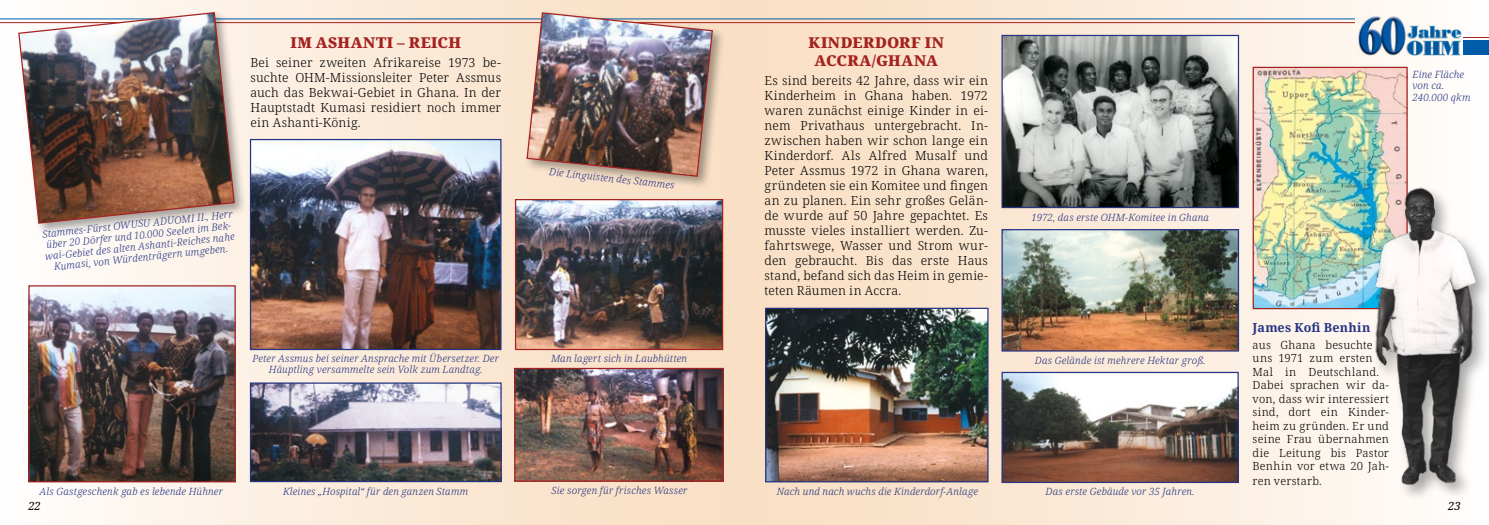
<style>
.page{position:relative;width:1489px;height:525px;background:#fff}
.page>*{position:absolute;margin:0;border:0;box-sizing:border-box;transform-origin:0 0}
.t1{font:900 15px/18px "Noto Serif";letter-spacing:.035em;color:#a42220;text-align:center}
.t2{font:300 12.5px/15px "Noto Serif";letter-spacing:.015em;color:#000;text-align:justify}
.t3{font:700 12.5px "Noto Serif";letter-spacing:.015em;color:#253483}
.t4{font:300 11.25px/13.5px "Noto Serif";letter-spacing:.02em;color:#000}
.t5{font:italic 11.25px "Noto Serif";color:#000}
.t6{font:italic 300 10px/11.2px "Noto Serif";letter-spacing:.015em;color:#253483;text-align:center}
</style>
<div class="page">
<div style="left:0;top:0;width:744px;height:524px;background:linear-gradient(to right,#fefaf8,#f8dcbf)"></div>
<div style="left:744px;top:0;width:744px;height:524px;background:linear-gradient(to right,#f8dbbf,#fdfaf8)"></div>
<img style="left:1356px;top:14px;width:106px;height:41px">
<div style="left:1462px;top:40px;width:26px;height:15px;background:#005ca9"></div>
<svg style="left:1462px;top:37px;width:26px;height:1px"></svg>
<hr style="left:0;top:18px;width:1354px;height:1px;background:#005ca9">
<hr style="left:0;top:22px;width:1354px;height:1px;background:#a42220">
<img style="left:252px;top:141px;width:247px;height:207px">
<div style="left:250px;top:139px;width:251px;height:211px;border:1px solid #253483"></div>
<div style="left:524px;top:10px;width:201px;height:179px;background:#000;opacity:.35"></div>
<img style="left:526px;top:12px;width:187px;height:165px">
<div style="left:16px;top:10px;width:231px;height:226px;background:#000;opacity:.35"></div>
<img style="left:18px;top:11px;width:217px;height:213px">
<img style="left:30px;top:287px;width:204px;height:193px">
<div style="left:28px;top:285px;width:208px;height:197px;border:1px solid #a42220"></div>
<img style="left:252px;top:384px;width:247px;height:96px">
<div style="left:250px;top:382px;width:251px;height:100px;border:1px solid #253483"></div>
<img style="left:516px;top:369px;width:205px;height:110px">
<div style="left:514px;top:367px;width:209px;height:114px;border:1px solid #a42220"></div>
<img style="left:517px;top:201px;width:204px;height:147px">
<div style="left:515px;top:199px;width:208px;height:151px;border:1px solid #a42220"></div>
<img style="left:1003px;top:37px;width:233px;height:169px">
<div style="left:1001px;top:35px;width:237px;height:173px;border:1px solid #253483"></div>
<img style="left:1003px;top:373px;width:233px;height:108px">
<div style="left:1001px;top:371px;width:237px;height:112px;border:1px solid #253483"></div>
<img style="left:767px;top:309px;width:219px;height:171px">
<div style="left:765px;top:307px;width:223px;height:175px;border:1px solid #253483"></div>
<img style="left:1003px;top:231px;width:233px;height:118px">
<div style="left:1001px;top:229px;width:237px;height:122px;border:1px solid #253483"></div>
<img style="left:1254px;top:69px;width:151px;height:238px">
<div style="left:1252px;top:67px;width:155px;height:242px;border:1px solid #a42220"></div>
<div style="left:1371px;top:185px;width:117px;height:316px;background:#000;opacity:.35"></div>
<img style="left:1370px;top:186px;width:108px;height:301px">
<p class="t1" style="left:290px;top:34px;width:172px">IM ASHANTI – REICH</p>
<p class="t2" style="left:250px;top:55px;width:252px">Bei seiner zweiten Afrikareise 1973 be&shy;suchte OHM-Missionsleiter Peter Assmus auch das Bekwai-Gebiet in Ghana. In der Hauptstadt Kumasi residiert noch immer ein Ashanti-König.</p>
<p class="t6" style="left:42px;top:228px;width:193px;rotate:-6deg">Stammes-Fürst OWUSU ADUOMI II., Herr über 20 Dörfer und 10.000 Seelen im Bek&shy;wai-Gebiet des alten Ashanti-Reiches nahe Kumasi, von Würdenträgern umgeben.</p>
<p class="t6" style="left:252px;top:353px;width:248px">Peter Assmus bei seiner Ansprache mit Übersetzer. Der<br>Häuptling versammelte sein Volk zum Landtag.</p>
<p class="t6" style="left:40px;top:485px;width:185px">Als Gastgeschenk gab es lebende Hühner</p>
<p class="t6" style="left:283px;top:485px;width:186px">Kleines „Hospital“ für den ganzen Stamm</p>
<p class="t6" style="left:550px;top:166px;width:127px;rotate:6deg">Die Linguisten des Stammes</p>
<p class="t6" style="left:551px;top:353px;width:138px">Man lagert sich in Laubhütten</p>
<p class="t6" style="left:551px;top:485px;width:137px">Sie sorgen für frisches Wasser</p>
<p class="t1" style="left:808px;top:34px;width:137px">KINDERDORF IN<br>ACCRA/GHANA</p>
<p class="t2" style="left:764px;top:73px;width:225px">Es sind bereits 42 Jahre, dass wir ein Kinderheim in Ghana haben. 1972 waren zunächst einige Kinder in ei&shy;nem Privathaus untergebracht. In&shy;zwischen haben wir schon lange ein Kinderdorf. Als Alfred Musalf und Peter Assmus 1972 in Ghana waren, gründeten sie ein Komitee und fingen an zu planen. Ein sehr großes Gelän&shy;de wurde auf 50 Jahre gepachtet. Es musste vieles installiert werden. Zu&shy;fahrtswege, Wasser und Strom wur&shy;den gebraucht. Bis das erste Haus stand, befand sich das Heim in gemie&shy;teten Räumen in Accra.</p>
<p class="t6" style="left:776px;top:485px;width:203px">Nach und nach wuchs die Kinderdorf-Anlage</p>
<p class="t6" style="left:1412px;top:69px;width:60px;text-align:left">Eine Fläche von ca.<br>240.000 qkm</p>
<p class="t6" style="left:1031px;top:212px;width:179px">1972, das erste OHM-Komitee in Ghana</p>
<p class="t6" style="left:1034px;top:354px;width:172px">Das Gelände ist mehrere Hektar groß.</p>
<p class="t6" style="left:1045px;top:485px;width:151px">Das erste Gebäude vor 35 Jahren.</p>
<p class="t3" style="left:1252px;top:318px;width:119px">James Kofi Benhin</p>
<p class="t4" style="left:1252px;top:338px;width:138px">aus Ghana besuchte uns 1971 zum ersten<br>Mal in Deutschland.<br>Dabei sprachen wir da&shy;von, dass wir interessiert sind, dort ein Kinder&shy;heim zu gründen. Er und seine Frau übernahmen die Leitung bis Pastor<br>Benhin vor etwa 20 Jah-</p>
<p class="t4" style="left:1252px;top:475px;width:70px">ren verstarb.</p>
<p class="t5" style="left:28px;top:498px;width:14px">22</p>
<p class="t5" style="left:1447px;top:498px;width:14px">23</p>
</div>
